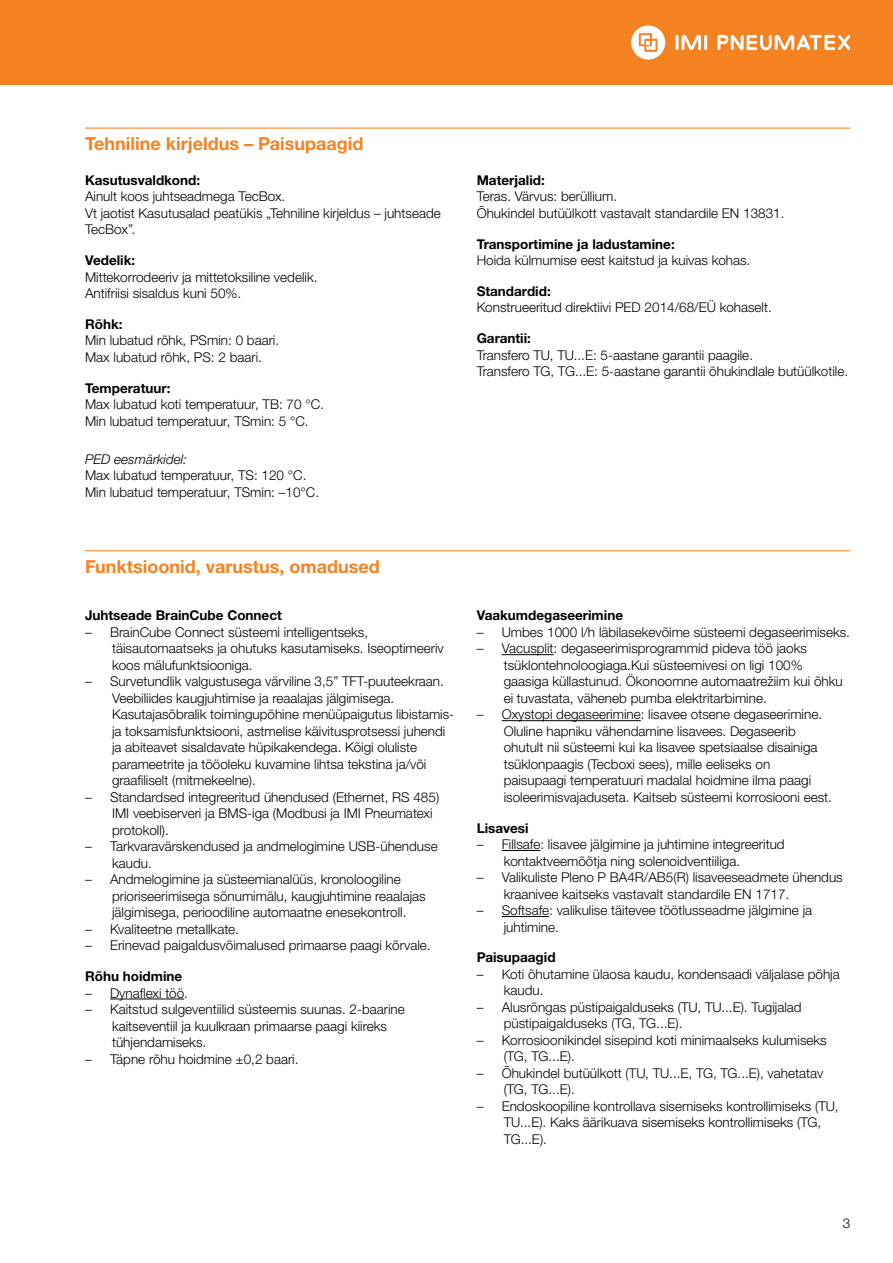
<style>
.page{position:relative;width:893px;height:1263px;background:#fff}
.page>*{position:absolute;margin:0;border:0;box-sizing:border-box;transform-origin:0 0}
.t1{font:700 18px "Helvetica Neue LTW1 G";color:#f58220}
.t2{font:300 13.5px/16.5px "Helvetica Neue LTW1 G";color:#000}
.t3{font:700 13.5px "Helvetica Neue LTW1 G";color:#000}
.t4{font:italic 300 13.5px "Helvetica Neue LTW1 G";color:#000}
</style>
<div class="page">
<div style="left:0;top:0;width:893px;height:85px;background:#f58220"></div>
<hr style="left:704px;top:35px;width:3px;height:15px;background:#fff">
<svg style="left:676px;top:35px;width:25px;height:15px"></svg>
<svg style="left:631px;top:25px;width:34px;height:35px"></svg>
<svg style="left:717px;top:35px;width:133px;height:15px"></svg>
<hr style="left:85px;top:128px;width:765px;height:1px;background:#f58220">
<hr style="left:85px;top:550px;width:765px;height:1px;background:#f58220">
<hr style="left:110px;top:999px;width:74px;height:1px;background:#000">
<hr style="left:502px;top:654px;width:52px;height:1px;background:#000">
<hr style="left:502px;top:720px;width:139px;height:1px;background:#000">
<hr style="left:502px;top:850px;width:38px;height:1px;background:#000">
<hr style="left:502px;top:916px;width:47px;height:1px;background:#000">
<h1 class="t1" style="left:85px;top:132px;width:280px">Tehniline kirjeldus – Paisupaagid</h1>
<p class="t3" style="left:85px;top:172px;width:117px">Kasutusvaldkond:</p>
<p class="t2" style="left:85px;top:188px;width:357px">Ainult koos juhtseadmega TecBox.<br>Vt jaotist Kasutusalad peatükis „Tehniline kirjeldus – juhtseade<br>TecBox”.</p>
<p class="t3" style="left:85px;top:252px;width:52px">Vedelik:</p>
<p class="t2" style="left:85px;top:269px;width:234px">Mittekorrodeeriv ja mittetoksiline vedelik.<br>Antifriisi sisaldus kuni 50%.</p>
<p class="t3" style="left:85px;top:316px;width:39px">Rõhk:</p>
<p class="t2" style="left:85px;top:332px;width:196px">Min lubatud rõhk, PSmin: 0 baari.<br>Max lubatud rõhk, PS: 2 baari.</p>
<p class="t3" style="left:85px;top:379px;width:87px">Temperatuur:</p>
<p class="t2" style="left:85px;top:396px;width:240px">Max lubatud koti temperatuur, TB: 70 °C.<br>Min lubatud temperatuur, TSmin: 5 °C.</p>
<p class="t4" style="left:85px;top:451px;width:104px">PED eesmärkidel:</p>
<p class="t2" style="left:85px;top:467px;width:236px">Max lubatud temperatuur, TS: 120 °C.<br>Min lubatud temperatuur, TSmin: –10°C.</p>
<p class="t3" style="left:477px;top:172px;width:70px">Materjalid:</p>
<p class="t2" style="left:477px;top:188px;width:309px">Teras. Värvus: berüllium.<br>Õhukindel butüülkott vastavalt standardile EN 13831.</p>
<p class="t3" style="left:477px;top:235px;width:200px">Transportimine ja ladustamine:</p>
<p class="t2" style="left:477px;top:252px;width:275px">Hoida külmumise eest kaitstud ja kuivas kohas.</p>
<p class="t3" style="left:477px;top:283px;width:76px">Standardid:</p>
<p class="t2" style="left:477px;top:299px;width:297px">Konstrueeritud direktiivi PED 2014/68/EÜ kohaselt.</p>
<p class="t3" style="left:477px;top:330px;width:56px">Garantii:</p>
<p class="t2" style="left:477px;top:346px;width:373px">Transfero TU, TU...E: 5-aastane garantii paagile.<br>Transfero TG, TG...E: 5-aastane garantii õhukindlale butüülkotile.</p>
<h1 class="t1" style="left:85px;top:555px;width:296px">Funktsioonid, varustus, omadused</h1>
<p class="t3" style="left:85px;top:607px;width:198px">Juhtseade BrainCube Connect</p>
<p class="t2" style="left:112px;top:624px;width:333px;text-indent:-27px">– BrainCube Connect süsteemi intelligentseks, täisautomaatseks ja ohutuks kasutamiseks. Iseoptimeeriv koos mälufunktsiooniga.</p>
<p class="t2" style="left:112px;top:673px;width:344px;text-indent:-27px">– Survetundlik valgustusega värviline 3,5” TFT-puuteekraan.<br>Veebiliides kaugjuhtimise ja reaalajas jälgimisega.<br>Kasutajasõbralik toimingupõhine menüüpaigutus libistamis&shy;ja toksamisfunktsiooni, astmelise käivitusprotsessi juhendi ja abiteavet sisaldavate hüpikakendega. Kõigi oluliste parameetrite ja tööoleku kuvamine lihtsa tekstina ja/või graafiliselt (mitmekeelne).</p>
<p class="t2" style="left:112px;top:789px;width:329px;text-indent:-27px">– Standardsed integreeritud ühendused (Ethernet, RS 485)<br>IMI veebiserveri ja BMS-iga (Modbusi ja IMI Pneumatexi protokoll).</p>
<p class="t2" style="left:112px;top:838px;width:327px;text-indent:-27px">– Tarkvaravärskendused ja andmelogimine USB-ühenduse kaudu.</p>
<p class="t2" style="left:112px;top:871px;width:315px;text-indent:-27px">– Andmelogimine ja süsteemianalüüs, kronoloogiline prioriseerimisega sõnumimälu, kaugjuhtimine reaalajas jälgimisega, perioodiline automaatne enesekontroll.</p>
<p class="t2" style="left:85px;top:921px;width:155px">– Kvaliteetne metallkate.</p>
<p class="t2" style="left:85px;top:937px;width:347px">– Erinevad paigaldusvõimalused primaarse paagi kõrvale.</p>
<p class="t3" style="left:85px;top:968px;width:99px">Rõhu hoidmine</p>
<p class="t2" style="left:85px;top:984px;width:104px">– Dynaflexi töö.</p>
<p class="t2" style="left:112px;top:1001px;width:294px;text-indent:-27px">– Kaitstud sulgeventiilid süsteemis suunas. 2-baarine kaitseventiil ja kuulkraan primaarse paagi kiireks tühjendamiseks.</p>
<p class="t2" style="left:85px;top:1050px;width:215px">– Täpne rõhu hoidmine ±0,2 baari.</p>
<p class="t3" style="left:477px;top:607px;width:148px">Vaakumdegaseerimine</p>
<p class="t2" style="left:477px;top:624px;width:375px">– Umbes 1000 l/h läbilasekevõime süsteemi degaseerimiseks.</p>
<p class="t2" style="left:504px;top:640px;width:341px;text-indent:-27px">– Vacusplit: degaseerimisprogrammid pideva töö jaoks tsüklontehnoloogiaga.Kui süsteemivesi on ligi 100% gaasiga küllastunud. Ökonoomne automaatrežiim kui õhku ei tuvastata, väheneb pumba elektritarbimine.</p>
<p class="t2" style="left:504px;top:706px;width:330px;text-indent:-27px">– Oxystopi degaseerimine: lisavee otsene degaseerimine.<br>Oluline hapniku vähendamine lisavees. Degaseerib ohutult nii süsteemi kui ka lisavee spetsiaalse disainiga tsüklonpaagis (Tecboxi sees), mille eeliseks on paisupaagi temperatuuri madalal hoidmine ilma paagi isoleerimisvajaduseta. Kaitseb süsteemi korrosiooni eest.</p>
<p class="t3" style="left:477px;top:819px;width:53px">Lisavesi</p>
<p class="t2" style="left:504px;top:836px;width:282px;text-indent:-27px">– Fillsafe: lisavee jälgimine ja juhtimine integreeritud kontaktveemõõtja ning solenoidventiiliga.</p>
<p class="t2" style="left:504px;top:869px;width:341px;text-indent:-27px">– Valikuliste Pleno P BA4R/AB5(R) lisaveeseadmete ühendus kraanivee kaitseks vastavalt standardile EN 1717.</p>
<p class="t2" style="left:504px;top:902px;width:310px;text-indent:-27px">– Softsafe: valikulise täitevee töötlusseadme jälgimine ja juhtimine.</p>
<p class="t3" style="left:477px;top:949px;width:80px">Paisupaagid</p>
<p class="t2" style="left:504px;top:966px;width:338px;text-indent:-27px">– Koti õhutamine ülaosa kaudu, kondensaadi väljalase põhja kaudu.</p>
<p class="t2" style="left:504px;top:999px;width:299px;text-indent:-27px">– Alusrõngas püstipaigalduseks (TU, TU...E). Tugijalad püstipaigalduseks (TG, TG...E).</p>
<p class="t2" style="left:504px;top:1032px;width:325px;text-indent:-27px">– Korrosioonikindel sisepind koti minimaalseks kulumiseks (TG, TG...E).</p>
<p class="t2" style="left:504px;top:1065px;width:321px;text-indent:-27px">– Õhukindel butüülkott (TU, TU...E, TG, TG...E), vahetatav (TG, TG...E).</p>
<p class="t2" style="left:504px;top:1098px;width:336px;text-indent:-27px">– Endoskoopiline kontrollava sisemiseks kontrollimiseks (TU,<br>TU...E). Kaks äärikuava sisemiseks kontrollimiseks (TG,<br>TG...E).</p>
<p class="t2" style="left:843px;top:1215px;width:9px">3</p>
</div>
